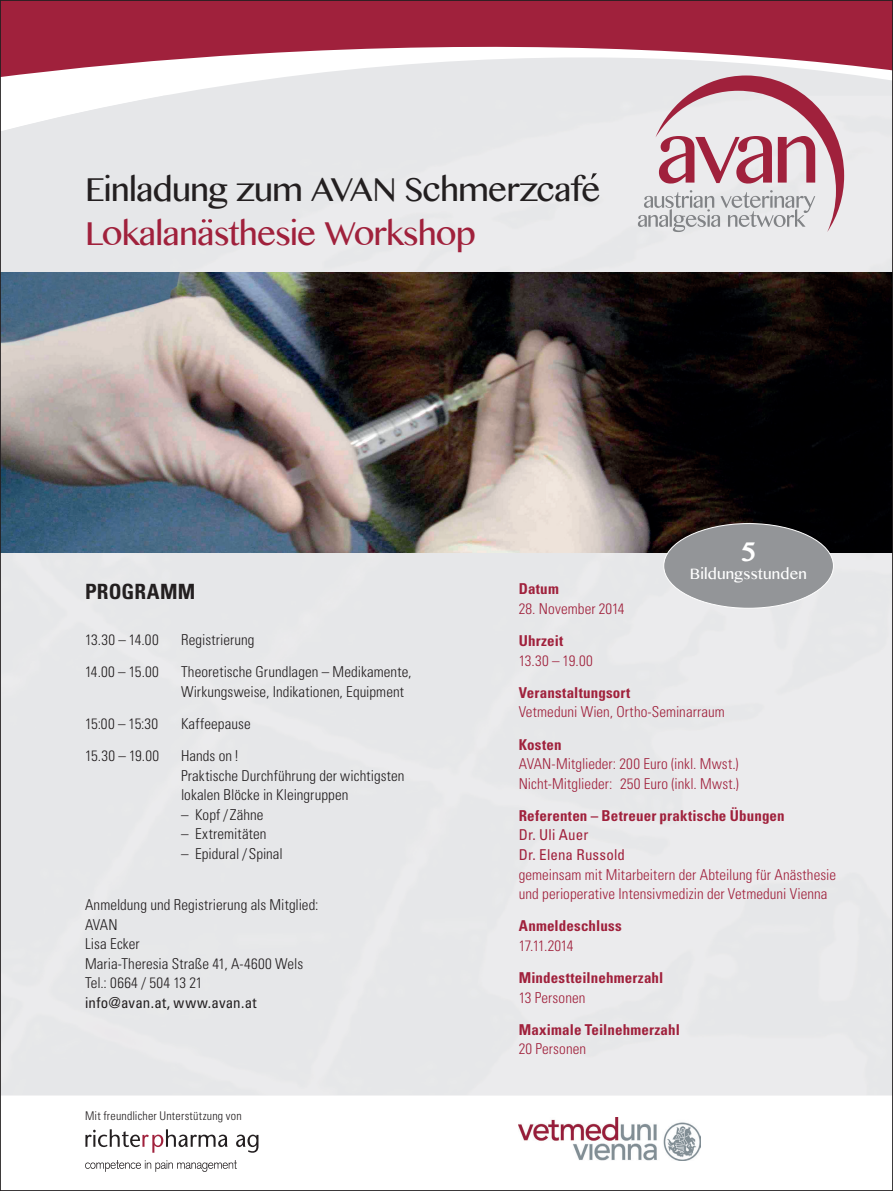
<style>
.page{position:relative;width:893px;height:1191px;background:#fff}
.page>*{position:absolute;margin:0;border:0;box-sizing:border-box;transform-origin:0 0}
.t1{font:33px "Bangla MN";letter-spacing:-.015em;color:#231f20}
.t2{font:33px "Bangla MN";letter-spacing:-.02em;color:#a0213c}
.t3{font:700 27px "Bangla MN";color:#fff}
.t4{font:700 condensed 21px "Univers";letter-spacing:.01em;color:#231f20}
.t5{font:300 condensed 15px/19.5px "Univers";letter-spacing:.005em;color:#231f20}
.t6{font:300 condensed 15px/19.5px "Univers";letter-spacing:.005em;color:#a0213c}
.t7{font:700 condensed 15px "Univers";letter-spacing:.01em;color:#a0213c}
.t8{font:condensed 15px/19.5px "Univers";letter-spacing:.01em;color:#a0213c}
.t9{font:condensed 15px "Univers";letter-spacing:.01em;color:#231f20}
.t10{font:15px "Bangla MN";letter-spacing:.015em;color:#fff}
.t11{font:300 condensed 12px "Univers";letter-spacing:.015em;color:#231f20}
</style>
<div class="page">
<svg style="left:2px;top:2px;width:889px;height:77px;fill:#a0213c"></svg>
<svg style="left:85px;top:1160px;width:152px;height:11px"></svg>
<svg style="left:85px;top:1129px;width:143px;height:23px"></svg>
<svg style="left:236px;top:1134px;width:22px;height:18px"></svg>
<svg style="left:638px;top:75px;width:206px;height:157px;background:#d4bbc2"></svg>
<img style="left:2px;top:272px;width:889px;height:281px">
<div style="left:664px;top:523px;width:169px;height:85px;background:#939598;border-radius:50%"></div>
<svg style="left:202px;top:219px;width:10px;height:4px"></svg>
<svg style="left:591px;top:173px;width:6px;height:6px"></svg>
<img style="left:519px;top:1117px;width:182px;height:43px">
<h1 class="t1" style="left:85px;top:168px;width:517px">Einladung zum AVAN Schmerzcafe</h1>
<h1 class="t2" style="left:85px;top:212px;width:392px">Lokalanasthesie Workshop</h1>
<h3 class="t4" style="left:85px;top:578px;width:112px">PROGRAMM</h3>
<p class="t5" style="left:85px;top:629px;width:75px">13.30 – 14.00</p>
<p class="t5" style="left:181px;top:629px;width:75px">Registrierung</p>
<p class="t5" style="left:85px;top:662px;width:75px">14.00 – 15.00</p>
<p class="t5" style="left:181px;top:662px;width:232px">Theoretische Grundlagen – Medikamente,<br>Wirkungsweise, Indikationen, Equipment</p>
<p class="t5" style="left:85px;top:713px;width:75px">15:00 – 15:30</p>
<p class="t5" style="left:181px;top:713px;width:71px">Kaffeepause</p>
<p class="t5" style="left:85px;top:746px;width:76px">15.30 – 19.00</p>
<p class="t5" style="left:181px;top:746px;width:225px">Hands on !<br>Praktische Durchführung der wichtigsten lokalen Blöcke in Kleingruppen</p>
<p class="t5" style="left:181px;top:804px;width:84px">– Kopf / Zähne</p>
<p class="t5" style="left:181px;top:824px;width:87px">– Extremitäten</p>
<p class="t5" style="left:181px;top:843px;width:103px">– Epidural / Spinal</p>
<p class="t5" style="left:85px;top:895px;width:235px">Anmeldung und Registrierung als Mitglied:<br>AVAN<br>Lisa Ecker<br>Maria-Theresia Straße 41, A-4600 Wels<br>Tel.: 0664 / 504 13 21</p>
<p class="t9" style="left:85px;top:993px;width:173px">info@avan.at, www.avan.at</p>
<p class="t11" style="left:85px;top:1108px;width:158px">Mit freundlicher Unterstützung von</p>
<h2 class="t3" style="left:740px;top:534px;width:19px">5</h2>
<p class="t10" style="left:690px;top:564px;width:118px">Bildungsstunden</p>
<p class="t7" style="left:519px;top:580px;width:42px">Datum</p>
<p class="t6" style="left:519px;top:598px;width:107px">28. November 2014</p>
<p class="t7" style="left:519px;top:631px;width:46px">Uhrzeit</p>
<p class="t6" style="left:519px;top:650px;width:76px">13.30 – 19.00</p>
<p class="t7" style="left:519px;top:683px;width:113px">Veranstaltungsort</p>
<p class="t6" style="left:519px;top:702px;width:208px">Vetmeduni Wien, Ortho-Seminarraum</p>
<p class="t7" style="left:519px;top:735px;width:44px">Kosten</p>
<p class="t6" style="left:519px;top:754px;width:222px">AVAN-Mitglieder: 200 Euro (inkl. Mwst.)<br>Nicht-Mitglieder: 250 Euro (inkl. Mwst.)</p>
<p class="t7" style="left:519px;top:806px;width:267px">Referenten – Betreuer praktische Übungen</p>
<p class="t8" style="left:519px;top:825px;width:108px">Dr. Uli Auer<br>Dr. Elena Russold</p>
<p class="t6" style="left:519px;top:864px;width:319px">gemeinsam mit Mitarbeitern der Abteilung für Anästhesie und perioperative Intensivmedizin der Vetmeduni Vienna</p>
<p class="t7" style="left:519px;top:916px;width:105px">Anmeldeschluss</p>
<p class="t6" style="left:519px;top:935px;width:56px">17.11.2014</p>
<p class="t7" style="left:519px;top:968px;width:146px">Mindestteilnehmerzahl</p>
<p class="t6" style="left:519px;top:987px;width:68px">13 Personen</p>
<p class="t7" style="left:519px;top:1020px;width:163px">Maximale Teilnehmerzahl</p>
<p class="t6" style="left:519px;top:1039px;width:69px">20 Personen</p>
</div>
